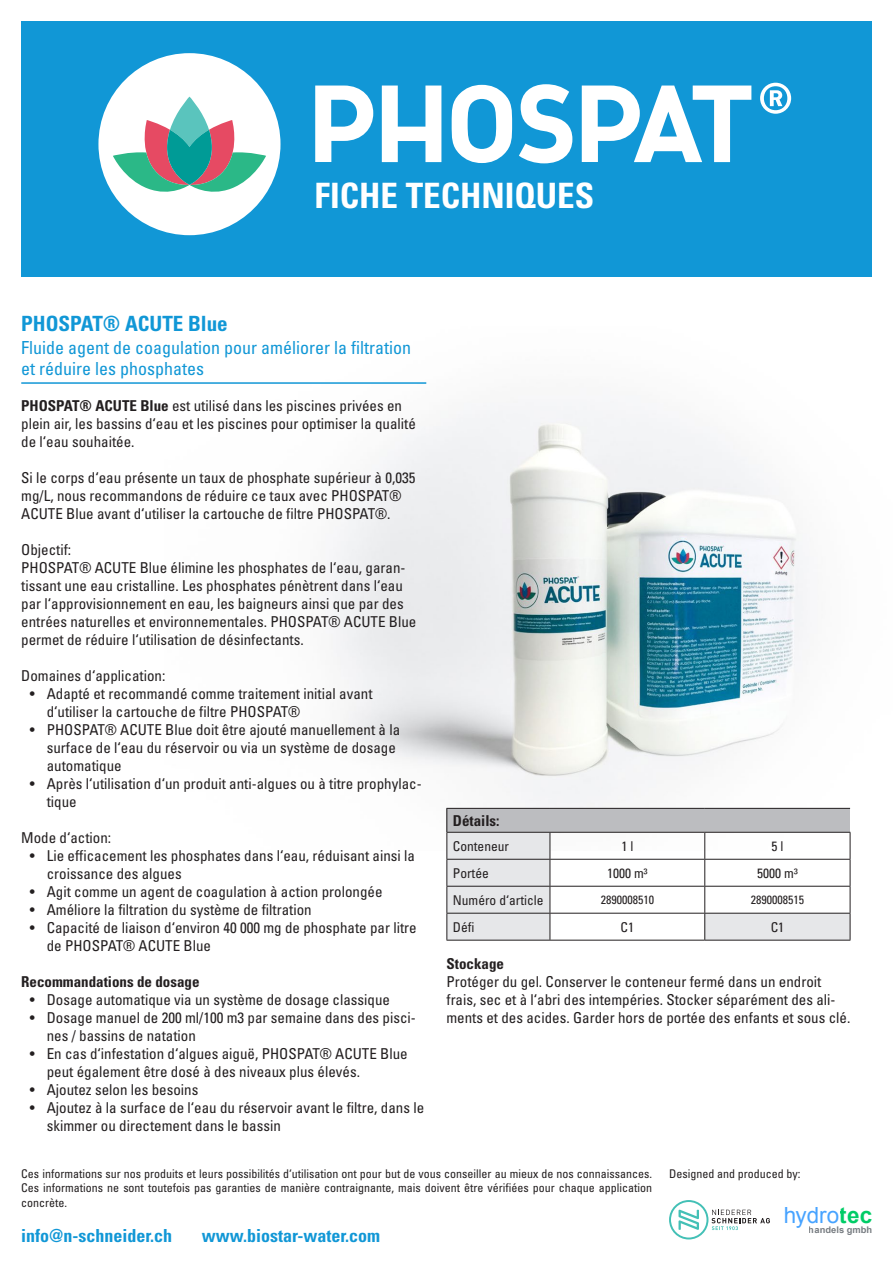
<style>
.page{position:relative;width:893px;height:1263px;background:#fff}
.page>*{position:absolute;margin:0;border:0;box-sizing:border-box;transform-origin:0 0}
.t1{font:700 condensed 34.95px "Univers";color:#fff}
.t2{font:22.5px "Arial";color:#47a3ff}
.t3{font:700 condensed 21px "Univers";color:#1197d6}
.t4{font:condensed 18px/21.6px "Univers";color:#1197d6}
.t5{font:700 condensed 18px "Univers";color:#1197d6}
.t6{font:condensed 15px/18px "Univers";color:#231f20}
.t7{font:700 condensed 15px "Univers";color:#231f20}
.t8{font:condensed 13.5px "Univers";color:#231f20}
.t9{font:condensed 12px/14.4px "Univers";color:#231f20}
.t10{font:700 9.15px "Arial";color:#787d82}
.s1{font-weight:700}
.s2{font-weight:700;color:#0c6}
</style>
<div class="page">
<div style="left:21px;top:21px;width:851px;height:255px;background:#1197d6"></div>
<div style="left:98px;top:53px;width:182px;height:182px;background:#fff;border-radius:50%"></div>
<svg style="left:113px;top:97px;width:153px;height:100px"></svg>
<svg style="left:315px;top:86px;width:58px;height:76px"></svg>
<svg style="left:382px;top:86px;width:59px;height:76px"></svg>
<svg style="left:451px;top:85px;width:61px;height:78px"></svg>
<svg style="left:582px;top:86px;width:169px;height:76px"></svg>
<svg style="left:519px;top:84px;width:53px;height:79px"></svg>
<svg style="left:760px;top:83px;width:31px;height:31px"></svg>
<img style="left:332px;top:382px;width:519px;height:468px">
<svg style="left:669px;top:1200px;width:101px;height:39px"></svg>
<div style="left:447px;top:808px;width:403px;height:24px;background:#bcbdc0"></div>
<div style="left:705px;top:913px;width:145px;height:27px;background:#e6e7e9"></div>
<hr style="left:446px;top:808px;width:104px;height:1px;background:#231f20">
<hr style="left:550px;top:808px;width:155px;height:1px;background:#231f20">
<hr style="left:705px;top:808px;width:145px;height:1px;background:#231f20">
<hr style="left:550px;top:832px;width:155px;height:1px;background:#231f20">
<hr style="left:705px;top:832px;width:145px;height:1px;background:#231f20">
<hr style="left:550px;top:859px;width:155px;height:1px;background:#231f20">
<hr style="left:705px;top:859px;width:145px;height:1px;background:#231f20">
<hr style="left:550px;top:886px;width:155px;height:1px;background:#231f20">
<hr style="left:705px;top:886px;width:145px;height:1px;background:#231f20">
<hr style="left:550px;top:913px;width:155px;height:1px;background:#231f20">
<svg style="left:446px;top:809px;width:105px;height:131px"></svg>
<hr style="left:705px;top:913px;width:145px;height:1px;background:#231f20">
<svg style="left:704px;top:833px;width:1px;height:107px"></svg>
<svg style="left:850px;top:833px;width:1px;height:107px"></svg>
<hr style="left:446px;top:940px;width:104px;height:1px;background:#231f20">
<hr style="left:550px;top:940px;width:155px;height:1px;background:#231f20">
<hr style="left:705px;top:940px;width:145px;height:1px;background:#231f20">
<hr style="left:21px;top:382px;width:405px;height:2px;background:#1197d6">
<h3 class="t3" style="left:21px;top:311px;width:208px">PHOSPAT® ACUTE Blue</h3>
<h1 class="t1" style="left:314px;top:174px;width:281px">FICHE TECHNIQUES</h1>
<p class="t4" style="left:21px;top:336px;width:391px">Fluide agent de coagulation pour améliorer la filtration et réduire les phosphates</p>
<p class="t6" style="left:21px;top:396px;width:396px"><span class="s1">PHOSPAT® ACUTE Blue</span> est utilisé dans les piscines privées en plein air, les bassins d‘eau et les piscines pour optimiser la qualité de l‘eau souhaitée.</p>
<p class="t6" style="left:21px;top:468px;width:396px">Si le corps d‘eau présente un taux de phosphate supérieur à 0,035 mg/L, nous recommandons de réduire ce taux avec PHOSPAT®<br>ACUTE Blue avant d‘utiliser la cartouche de filtre PHOSPAT®.</p>
<p class="t6" style="left:21px;top:540px;width:397px">Objectif:<br>PHOSPAT® ACUTE Blue élimine les phosphates de l‘eau, garan&shy;tissant une eau cristalline. Les phosphates pénètrent dans l‘eau par l‘approvisionnement en eau, les baigneurs ainsi que par des entrées naturelles et environnementales. PHOSPAT® ACUTE Blue permet de réduire l‘utilisation de désinfectants.</p>
<p class="t6" style="left:21px;top:666px;width:146px">Domaines d‘application:</p>
<p class="t6" style="left:47px;top:684px;width:327px;text-indent:-17px">• Adapté et recommandé comme traitement initial avant d‘utiliser la cartouche de filtre PHOSPAT®</p>
<p class="t6" style="left:47px;top:720px;width:355px;text-indent:-17px">• PHOSPAT® ACUTE Blue doit être ajouté manuellement à la surface de l‘eau du réservoir ou via un système de dosage automatique</p>
<p class="t6" style="left:47px;top:774px;width:376px;text-indent:-17px">• Après l‘utilisation d‘un produit anti-algues ou à titre prophylac&shy;tique</p>
<p class="t6" style="left:21px;top:828px;width:91px">Mode d‘action:</p>
<p class="t6" style="left:47px;top:846px;width:370px;text-indent:-17px">• Lie efficacement les phosphates dans l‘eau, réduisant ainsi la croissance des algues</p>
<p class="t6" style="left:30px;top:882px;width:354px">• Agit comme un agent de coagulation à action prolongée</p>
<p class="t6" style="left:30px;top:900px;width:283px">• Améliore la filtration du système de filtration</p>
<p class="t6" style="left:47px;top:918px;width:371px;text-indent:-17px">• Capacité de liaison d‘environ 40 000 mg de phosphate par litre de PHOSPAT® ACUTE Blue</p>
<p class="t7" style="left:21px;top:972px;width:180px">Recommandations de dosage</p>
<p class="t6" style="left:30px;top:990px;width:362px">• Dosage automatique via un système de dosage classique</p>
<p class="t6" style="left:47px;top:1008px;width:371px;text-indent:-17px">• Dosage manuel de 200 ml/100 m3 par semaine dans des pisci&shy;nes / bassins de natation</p>
<p class="t6" style="left:47px;top:1044px;width:362px;text-indent:-17px">• En cas d‘infestation d‘algues aiguë, PHOSPAT® ACUTE Blue peut également être dosé à des niveaux plus élevés.</p>
<p class="t6" style="left:30px;top:1080px;width:170px">• Ajoutez selon les besoins</p>
<p class="t6" style="left:47px;top:1098px;width:379px;text-indent:-17px">• Ajoutez à la surface de l‘eau du réservoir avant le filtre, dans le skimmer ou directement dans le bassin</p>
<p class="t7" style="left:453px;top:812px;width:48px">Détails:</p>
<p class="t8" style="left:453px;top:838px;width:58px">Conteneur</p>
<p class="t8" style="left:621px;top:838px;width:13px">1 l</p>
<p class="t8" style="left:771px;top:838px;width:13px">5 l</p>
<p class="t8" style="left:453px;top:865px;width:38px">Portée</p>
<p class="t8" style="left:607px;top:865px;width:42px">1000 m³</p>
<p class="t8" style="left:757px;top:865px;width:42px">5000 m³</p>
<p class="t8" style="left:453px;top:892px;width:92px">Numéro d‘article</p>
<p class="t9" style="left:601px;top:893px;width:55px">2890008510</p>
<p class="t9" style="left:751px;top:893px;width:55px">2890008515</p>
<p class="t8" style="left:453px;top:919px;width:23px">Défi</p>
<p class="t8" style="left:621px;top:919px;width:15px">C1</p>
<p class="t8" style="left:771px;top:919px;width:15px">C1</p>
<p class="t7" style="left:446px;top:954px;width:59px">Stockage</p>
<p class="t6" style="left:446px;top:972px;width:405px">Protéger du gel. Conserver le conteneur fermé dans un endroit frais, sec et à l‘abri des intempéries. Stocker séparément des ali&shy;ments et des acides. Garder hors de portée des enfants et sous clé.</p>
<p class="t9" style="left:21px;top:1166px;width:632px">Ces informations sur nos produits et leurs possibilités d‘utilisation ont pour but de vous conseiller au mieux de nos connaissances.</p>
<p class="t9" style="left:669px;top:1166px;width:133px">Designed and produced by:</p>
<p class="t9" style="left:21px;top:1181px;width:632px">Ces informations ne sont toutefois pas garanties de manière contraignante, mais doivent être vérifiées pour chaque application concrète.</p>
<h2 class="t2" style="left:783px;top:1201px;width:91px">hydro<span class="s2">tec</span></h2>
<p class="t5" style="left:21px;top:1224px;width:153px">info@n-schneider.ch</p>
<p class="t5" style="left:202px;top:1224px;width:180px">www.biostar-water.com</p>
<p class="t10" style="left:809px;top:1224px;width:65px">handels gmbh</p>
</div>
